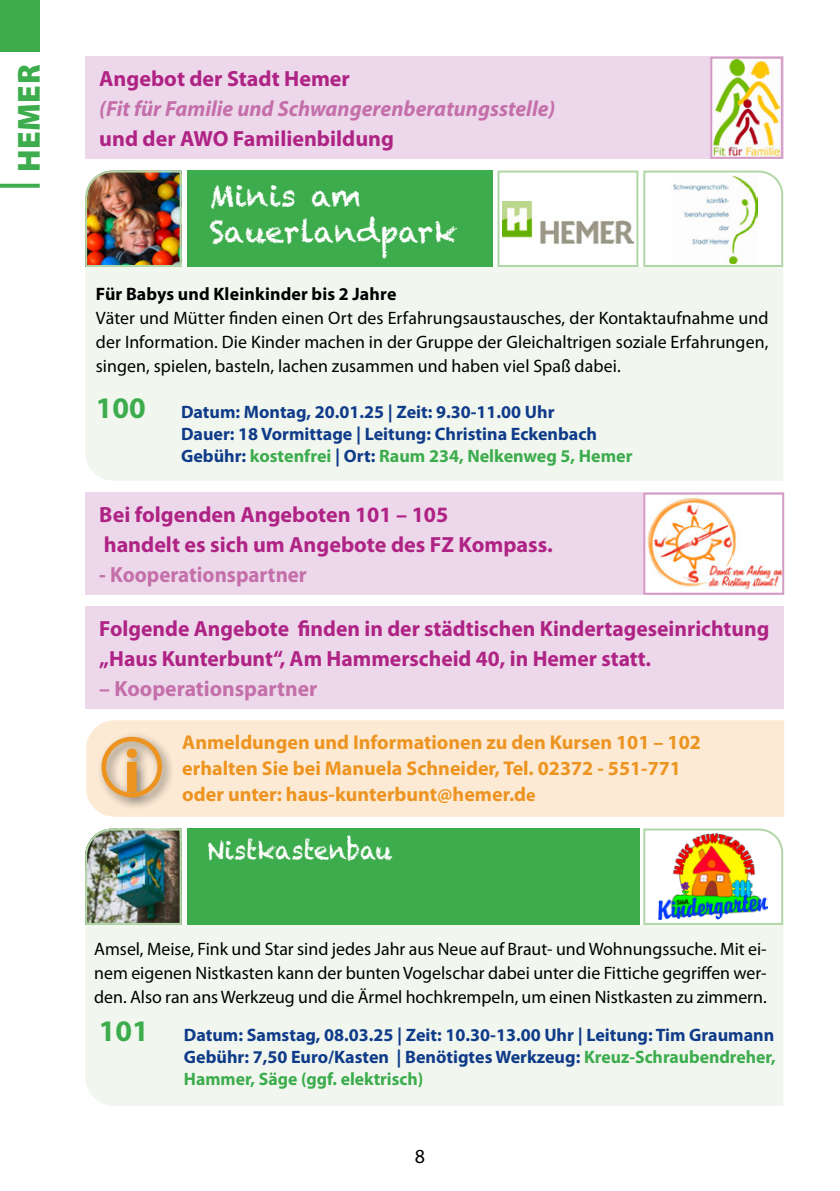
<style>
.page{position:relative;width:840px;height:1191px;background:#fff}
.page>*{position:absolute;margin:0;border:0;box-sizing:border-box;transform-origin:0 0}
.t1{font:700 62.4px "Myriad Pro";color:#ed9420}
.t2{font:900 32px "Myriad Pro";letter-spacing:.015em;color:#3dac4d}
.Überschriften_weiß{font:30px/36px "Chalkduster";color:#fff}
.Überschriften_weiß-2{font:26px "Chalkduster";letter-spacing:-.01em;color:#fff;scale:.92 1}
.Überschriften_weiß-3{font:700 22px/30px "Myriad Pro";color:#af2385}
.Überschriften_weiß-4{font:italic 700 22px/30px "Myriad Pro";color:#c46faa}
.Überschriften_weiß-5{font:700 22px "Myriad Pro";color:#c46faa;scale:.95 1}
.Überschriften_weiß-6{font:700 22px "Myriad Pro";color:#c46faa}
.Text_Orange_im_Kasten{font:700 20px/26px "Myriad Pro";color:#ed9420}
.t3{font:20px "Myriad Pro";color:#000}
.Fliesstext_Veranstaltungen{font:18px/24px "Myriad Pro";color:#000;text-align:justify}
.Veranstaltungen_blau_fett{font:700 18px/22px "Myriad Pro";color:#0f3b89}
.Fliesstext_Veranstaltungen-2{font:700 18px "Myriad Pro";letter-spacing:.01em;color:#000}
.s1{font-style:normal;color:#af2385}
.s2{font-size:30px;color:#3dac4d}
.s3{color:#3dac4d}
.s4{font-size:18px}
</style>
<div class="page">
<div style="left:0;top:0;width:40px;height:51px;background:#3dac4d"></div>
<svg style="left:0;top:184px;width:40px;height:4px"></svg>
<div style="left:86px;top:720px;width:697px;height:96px;background:#fcead5"></div>
<div style="left:96px;top:731px;width:79px;height:79px;background:#000;opacity:.5"></div>
<div style="left:101px;top:737px;width:61px;height:60px;border:5px solid #ed9420;border-radius:50%"></div>
<div style="left:85px;top:267px;width:697px;height:214px;background:#f1f7ef"></div>
<div style="left:187px;top:171px;width:305px;height:96px;background:#3dac4d"></div>
<img style="left:85px;top:170px;width:97px;height:98px">
<svg style="left:642px;top:170px;width:141px;height:98px"></svg>
<img style="left:502px;top:201px;width:131px;height:43px">
<div style="left:497px;top:171px;width:141px;height:96px;border:2px solid #b1d6a7"></div>
<div style="left:85px;top:57px;width:697px;height:102px;background:#edd8eb"></div>
<img style="left:713px;top:60px;width:65px;height:96px">
<div style="left:710px;top:57px;width:72px;height:102px;border:2px solid #d49bc6"></div>
<div style="left:85px;top:492px;width:697px;height:102px;background:#edd8eb"></div>
<img style="left:646px;top:495px;width:134px;height:96px">
<div style="left:643px;top:492px;width:140px;height:102px;border:2px solid #d49bc6"></div>
<div style="left:85px;top:606px;width:697px;height:102px;background:#edd8eb"></div>
<div style="left:85px;top:925px;width:697px;height:181px;background:#f1f7ef"></div>
<div style="left:187px;top:828px;width:452px;height:97px;background:#3dac4d"></div>
<img style="left:85px;top:828px;width:97px;height:98px">
<svg style="left:642px;top:828px;width:141px;height:98px"></svg>
<img style="left:658px;top:833px;width:109px;height:86px">
<h2 class="t2" style="left:8px;top:172px;width:109px;rotate:-90deg">HEMER</h2>
<p class="Überschriften_weiß-4" style="left:99px;top:63px;width:457px"><span class="s1">Angebot der Stadt Hemer<br></span>(Fit für Familie und Schwangerenberatungsstelle)</p>
<p class="Überschriften_weiß-3" style="left:99px;top:123px;width:296px">und der AWO Familienbildung</p>
<p class="Überschriften_weiß" style="left:209px;top:178px;width:249px">Minis am<br>Sauerlandpark</p>
<p class="Fliesstext_Veranstaltungen-2" style="left:96px;top:282px;width:302px">Für Babys und Kleinkinder bis 2 Jahre</p>
<p class="Fliesstext_Veranstaltungen" style="left:96px;top:305px;width:673px">Väter und Mütter finden einen Ort des Erfahrungsaustausches, der Kontaktaufnahme und der Information. Die Kinder machen in der Gruppe der Gleichaltrigen soziale Erfahrungen, singen, spielen, basteln, lachen zusammen und haben viel Spaß dabei.</p>
<p class="Veranstaltungen_blau_fett" style="left:181px;top:400px;width:453px;text-indent:-85px"><span class="s2">100</span> Datum: Montag, 20.01.25 | Zeit: 9.30-11.00 Uhr<br>Dauer: 18 Vormittage | Leitung: Christina Eckenbach<br>Gebühr: <span class="s3">kostenfrei</span> | Ort: <span class="s3">Raum 234, Nelkenweg 5, Hemer</span></p>
<p class="Überschriften_weiß-3" style="left:99px;top:499px;width:350px">Bei folgenden Angeboten 101 – 105</p>
<p class="Überschriften_weiß-3" style="left:104px;top:529px;width:450px">handelt es sich um Angebote des FZ Kompass.</p>
<p class="Überschriften_weiß-5" style="left:99px;top:560px;width:220px">- Kooperationspartner</p>
<p class="Überschriften_weiß-3" style="left:99px;top:612px;width:671px">Folgende Angebote finden in der städtischen Kindertageseinrichtung „Haus Kunterbunt“, Am Hammerscheid 40, in Hemer statt.</p>
<p class="Überschriften_weiß-6" style="left:99px;top:674px;width:219px">– Kooperationspartner</p>
<p class="t1" style="left:123px;top:730px;width:19px">i</p>
<p class="Text_Orange_im_Kasten" style="left:182px;top:729px;width:520px">Anmeldungen und Informationen zu den Kursen 101 – 102 erhalten Sie bei Manuela Schneider, Tel. 02372 - 551-771</p>
<p class="Text_Orange_im_Kasten" style="left:182px;top:781px;width:354px">oder unter: haus-kunterbunt@hemer.d<span class="s4">e</span></p>
<p class="Überschriften_weiß-2" style="left:207px;top:834px;width:202px">Nistkastenbau</p>
<p class="Fliesstext_Veranstaltungen" style="left:94px;top:936px;width:673px">Amsel, Meise, Fink und Star sind jedes Jahr aus Neue auf Braut- und Wohnungssuche. Mit ei&shy;nem eigenen Nistkasten kann der bunten Vogelschar dabei unter die Fittiche gegriffen wer&shy;den. Also ran ans Werkzeug und die Ärmel hochkrempeln, um einen Nistkasten zu zimmern.</p>
<p class="Veranstaltungen_blau_fett" style="left:184px;top:1023px;width:593px;text-align:justify;text-indent:-85px"><span class="s2">101</span> Datum: Samstag, 08.03.25 | Zeit: 10.30-13.00 Uhr | Leitung: Tim Graumann Gebühr: 7,50 Euro/Kasten | Benötigtes Werkzeug: <span class="s3">Kreuz-Schraubendreher, Hammer, Säge (ggf. elektrisch)</span></p>
<p class="t3" style="left:414px;top:1143px;width:12px">8</p>
</div>
